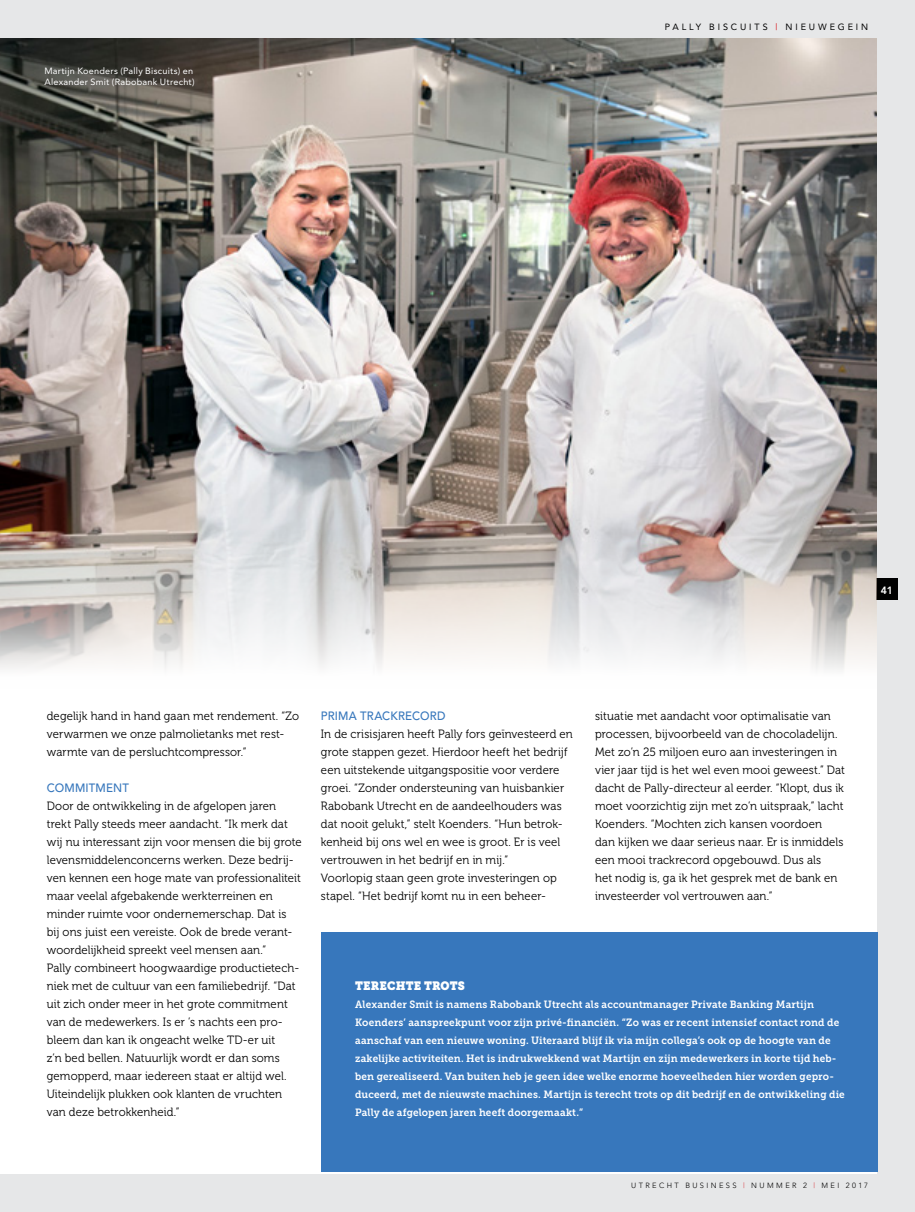
<style>
.page{position:relative;width:915px;height:1212px;background:#fff}
.page>*{position:absolute;margin:0;border:0;box-sizing:border-box;transform-origin:0 0}
.t1{font:12px/18px "Museo 300";letter-spacing:.01em;color:#000;scale:.95 1}
.t2{font:500 12px "Avenir";letter-spacing:.015em;color:#3777bc;scale:.95 1}
.t3{font:12px "Museo Slab";letter-spacing:.01em;color:#fff;scale:.93 1}
.t4{font:10.5px/18px "Museo Slab 700";letter-spacing:.015em;color:#fff;scale:.95 1}
.t5{font:800 10.5px "Avenir";color:#fff}
.t6{font:9px/10.8px "Avenir";letter-spacing:.025em;color:#fff}
.t7{font:9px "Avenir";letter-spacing:.325em;color:#000}
.t8{font:300 7.5px "Avenir";letter-spacing:.32em;color:#000}
.s1{color:#d71d24}
</style>
<div class="page">
<div style="left:1px;top:0;width:913px;height:1212px;background:#e6e7e8"></div>
<div style="left:0;top:38px;width:876px;height:1136px;background:#fff"></div>
<div style="left:876px;top:578px;width:21px;height:22px;background:#000"></div>
<img style="left:0;top:38px;width:876px;height:632px">
<div style="left:321px;top:932px;width:556px;height:239px;background:#3777bc"></div>
<p class="t6" style="left:44px;top:66px;width:152px">Martijn Koenders (Pally Biscuits) en<br>Alexander Smit (Rabobank Utrecht)</p>
<p class="t7" style="left:664px;top:22px;width:205px">PALLY BISCUITS <span class="s1">|</span> NIEUWEGEIN</p>
<p class="t5" style="left:880px;top:584px;width:14px">41</p>
<p class="t1" style="left:47px;top:707px;width:267px">degelijk hand in hand gaan met rendement. “Zo verwarmen we onze palmolietanks met rest&shy;warmte van de persluchtcompressor.”</p>
<p class="t2" style="left:47px;top:781px;width:88px">COMMITMENT</p>
<p class="t1" style="left:47px;top:797px;width:270px">Door de ontwikkeling in de afgelopen jaren trekt Pally steeds meer aandacht. “Ik merk dat wij nu interessant zijn voor mensen die bij grote levensmiddelenconcerns werken. Deze bedrij&shy;ven kennen een hoge mate van professionaliteit maar veelal afgebakende werkterreinen en minder ruimte voor ondernemerschap. Dat is bij ons juist een vereiste. Ook de brede verant&shy;woordelijkheid spreekt veel mensen aan.”<br>Pally combineert hoogwaardige productietech&shy;niek met de cultuur van een familiebedrijf. “Dat uit zich onder meer in het grote commitment van de medewerkers. Is er ’s nachts een pro&shy;bleem dan kan ik ongeacht welke TD-er uit<br>z’n bed bellen. Natuurlijk wordt er dan soms gemopperd, maar iedereen staat er altijd wel.<br>Uiteindelijk plukken ook klanten de vruchten van deze betrokkenheid.”</p>
<p class="t2" style="left:321px;top:709px;width:133px">PRIMA TRACKRECORD</p>
<p class="t1" style="left:321px;top:725px;width:266px">In de crisisjaren heeft Pally fors geïnvesteerd en grote stappen gezet. Hierdoor heeft het bedrijf een uitstekende uitgangspositie voor verdere groei. “Zonder ondersteuning van huisbankier Rabobank Utrecht en de aandeelhouders was dat nooit gelukt,” stelt Koenders. “Hun betrok&shy;kenheid bij ons wel en wee is groot. Er is veel vertrouwen in het bedrijf en in mij.”<br>Voorlopig staan geen grote investeringen op stapel. “Het bedrijf komt nu in een beheer-</p>
<p class="t1" style="left:595px;top:707px;width:264px">situatie met aandacht voor optimalisatie van processen, bijvoorbeeld van de chocoladelijn.<br>Met zo’n 25 miljoen euro aan investeringen in vier jaar tijd is het wel even mooi geweest.” Dat dacht de Pally-directeur al eerder. “Klopt, dus ik moet voorzichtig zijn met zo’n uitspraak,” lacht Koenders. “Mochten zich kansen voordoen<br>dan kijken we daar serieus naar. Er is inmiddels een mooi trackrecord opgebouwd. Dus als<br>het nodig is, ga ik het gesprek met de bank en investeerder vol vertrouwen aan.”</p>
<p class="t3" style="left:355px;top:979px;width:120px">TERECHTE TROTS</p>
<p class="t4" style="left:355px;top:995px;width:517px">Alexander Smit is namens Rabobank Utrecht als accountmanager Private Banking Martijn Koenders’ aanspreekpunt voor zijn privé-financiën. “Zo was er recent intensief contact rond de aanschaf van een nieuwe woning. Uiteraard blijf ik via mijn collega’s ook op de hoogte van de zakelijke activiteiten. Het is indrukwekkend wat Martijn en zijn medewerkers in korte tijd heb&shy;ben gerealiseerd. Van buiten heb je geen idee welke enorme hoeveelheden hier worden gepro&shy;duceerd, met de nieuwste machines. Martijn is terecht trots op dit bedrijf en de ontwikkeling die Pally de afgelopen jaren heeft doorgemaakt.”</p>
<p class="t8" style="left:631px;top:1181px;width:115px">UTRECHT BUSINESS <span class="s1">|</span></p>
<p class="t8" style="left:751px;top:1181px;width:65px">NUMMER 2 <span class="s1">|</span></p>
<p class="t8" style="left:821px;top:1181px;width:48px">MEI 2017</p>
</div>
